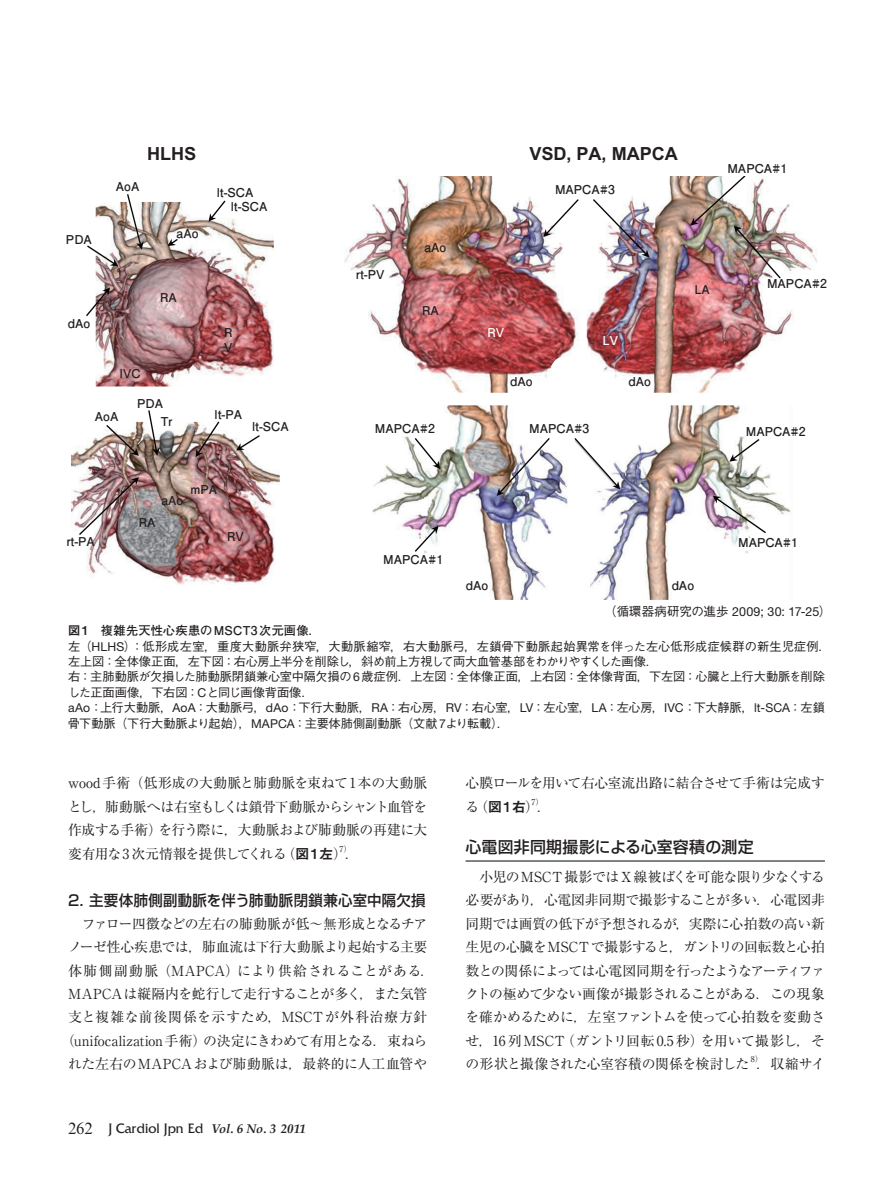
<style>
.page{position:relative;width:893px;height:1191px;background:#fff}
.page>*{position:absolute;margin:0;border:0;box-sizing:border-box;transform-origin:0 0}
.t1{font:700 18px "Arial";color:#231f20}
.t2{font:500 15.9px "Shin Go Pro";letter-spacing:.01em;color:#231f20}
.t3{font:500 14.85px "Shin Go Pro";letter-spacing:.02em;color:#231f20}
.t4{font:14.4px "Friz Quadrata Std";color:#231f20}
.t5{font:13.8px/23.4px "Ryumin Pro";letter-spacing:-.01em;color:#231f20;text-align:justify}
.t6{font:13.8px "Ryumin Pro";letter-spacing:-.035em;color:#231f20}
.t7{font:13.8px/23.4px "Ryumin Pro";letter-spacing:-.03em;color:#231f20}
.t8{font:13.8px "Ryumin Pro";letter-spacing:.03em;color:#231f20}
.t9{font:13.8px "Ryumin Pro";letter-spacing:.01em;color:#231f20}
.t10{font:13.8px "Ryumin Pro";letter-spacing:.045em;color:#231f20}
.t11{font:12.45px "Helvetica Neue LT Std";letter-spacing:.005em;color:#231f20}
.t12{font:500 12.15px/15.5px "Gothic BBB Pro";letter-spacing:-.015em;color:#231f20}
.t13{font:700 12.15px/14.9px "Futo Go B101 Pro";color:#231f20}
.t14{font:700 12.15px "Futo Go B101 Pro";letter-spacing:.02em;color:#231f20}
.t15{font:700 12.15px "Futo Go B101 Pro";color:#fff}
.t16{font:8.1px "Ryumin Pro";color:#231f20}
.s1{font-family:"Gothic BBB Pro";font-weight:500}
.s2{font-family:"Midashi Go Pro MB31";font-weight:400}
.s3{font-family:"Helvetica Neue LT Std";font-weight:400}
.s4{font-family:"Midashi Go Pro MB31"}
.s5{font-family:"Times New Roman MT Std";font-size:16.5px}
.s6{font-family:"Palatino LT Std";font-weight:700;font-style:italic;font-size:12.75px}
</style>
<div class="page">
<hr style="left:466px;top:860px;width:359px;height:1px;background:#57585a">
<img style="left:71px;top:177px;width:746px;height:422px">
<p class="t13" style="left:66px;top:230px;width:27px">PDA</p>
<p class="t13" style="left:68px;top:314px;width:24px">dAo</p>
<p class="t13" style="left:116px;top:177px;width:25px">AoA</p>
<p class="t13" style="left:119px;top:364px;width:23px">IVC</p>
<h1 class="t1" style="left:147px;top:143px;width:51px">HLHS</h1>
<h1 class="t1" style="left:529px;top:143px;width:150px">VSD, PA, MAPCA</h1>
<p class="t13" style="left:177px;top:224px;width:23px">aAo</p>
<p class="t13" style="left:217px;top:183px;width:38px">lt-SCA</p>
<p class="t13" style="left:231px;top:197px;width:38px">lt-SCA</p>
<p class="t13" style="left:160px;top:289px;width:18px">RA</p>
<p class="t13" style="left:224px;top:324px;width:10px">R<br>V</p>
<p class="t13" style="left:356px;top:265px;width:30px">rt-PV</p>
<p class="t13" style="left:424px;top:238px;width:23px">aAo</p>
<p class="t13" style="left:422px;top:302px;width:18px">RA</p>
<p class="t13" style="left:555px;top:180px;width:62px">MAPCA#3</p>
<p class="t15" style="left:488px;top:323px;width:18px">RV</p>
<p class="t13" style="left:510px;top:373px;width:24px">dAo</p>
<p class="t15" style="left:603px;top:331px;width:17px">LV</p>
<p class="t13" style="left:628px;top:373px;width:24px">dAo</p>
<p class="t13" style="left:95px;top:407px;width:25px">AoA</p>
<p class="t13" style="left:137px;top:394px;width:27px">PDA</p>
<p class="t13" style="left:215px;top:405px;width:29px">lt-PA</p>
<p class="t13" style="left:161px;top:413px;width:13px">Tr</p>
<p class="t13" style="left:252px;top:417px;width:38px">lt-SCA</p>
<p class="t13" style="left:375px;top:419px;width:62px">MAPCA#2</p>
<p class="t13" style="left:529px;top:419px;width:62px">MAPCA#3</p>
<p class="t13" style="left:695px;top:280px;width:17px">LA</p>
<p class="t13" style="left:727px;top:159px;width:62px">MAPCA#1</p>
<p class="t13" style="left:767px;top:274px;width:62px">MAPCA#2</p>
<p class="t13" style="left:746px;top:422px;width:62px">MAPCA#2</p>
<p class="t13" style="left:67px;top:532px;width:30px">rt-PA</p>
<p class="t13" style="left:161px;top:492px;width:23px">aAo</p>
<p class="t13" style="left:139px;top:513px;width:18px">RA</p>
<p class="t13" style="left:191px;top:480px;width:28px">mPA</p>
<p class="t13" style="left:227px;top:528px;width:18px">RV</p>
<p class="t13" style="left:383px;top:550px;width:62px">MAPCA#1</p>
<p class="t13" style="left:466px;top:576px;width:24px">dAo</p>
<p class="t13" style="left:672px;top:576px;width:24px">dAo</p>
<p class="t13" style="left:738px;top:533px;width:62px">MAPCA#1</p>
<p class="t11" style="left:604px;top:604px;width:228px"><span class="s1">（循環器病研究の進歩</span> 2009; 30: 17-25<span class="s1">）</span></p>
<p class="t14" style="left:68px;top:621px;width:255px"><span class="s2">図1　</span>複雑先天性心疾患のMSCT3次元画像．</p>
<p class="t12" style="left:68px;top:636px;width:764px">左（<span class="s3">HLHS</span>）：低形成左室，重度大動脈弁狭窄，大動脈縮窄，右大動脈弓，左鎖骨下動脈起始異常を伴った左心低形成症候群の新生児症例．左上図：全体像正面，左下図：右心房上半分を削除し，斜め前上方視して両大血管基部をわかりやすくした画像．<br>右：主肺動脈が欠損した肺動脈閉鎖兼心室中隔欠損の<span class="s3">6</span>歳症例．上左図：全体像正面，上右図：全体像背面，下左図：心臓と上行大動脈を削除した正面画像，下右図：<span class="s3">C</span>と同じ画像背面像．<br><span class="s3">aAo</span>：上行大動脈，<span class="s3">AoA</span>：大動脈弓，<span class="s3">dAo</span>：下行大動脈，<span class="s3">RA</span>：右心房，<span class="s3">RV</span>：右心室，<span class="s3">LV</span>：左心室，<span class="s3">LA</span>：左心房，<span class="s3">IVC</span>：下大静脈，<span class="s3">lt-SCA</span>：左鎖骨下動脈（下行大動脈より起始），<span class="s3">MAPCA</span>：主要体肺側副動脈（文献<span class="s3">7</span>より転載）．</p>
<p class="t5" style="left:68px;top:770px;width:361px">wood手術（低形成の大動脈と肺動脈を束ねて1本の大動脈とし，肺動脈へは右室もしくは鎖骨下動脈からシャント血管を作成する手術）を行う際に，大動脈および肺動脈の再建に大変有用な3 次元情報を提供してくれる（<span class="s4">図 1左</span>）．</p>
<p class="t16" style="left:339px;top:842px;width:14px">7）</p>
<p class="t3" style="left:68px;top:888px;width:359px">2．主要体肺側副動脈を伴う肺動脈閉鎖兼心室中隔欠損</p>
<p class="t6" style="left:82px;top:912px;width:347px">ファロー四徴などの左右の肺動脈が低～無形成となるチア</p>
<p class="t6" style="left:68px;top:936px;width:361px">ノーゼ性心疾患では，肺血流は下行大動脈より起始する主要</p>
<p class="t8" style="left:68px;top:959px;width:368px">体肺側副動脈（MAPCA）により供給されることがある．</p>
<p class="t5" style="left:68px;top:981px;width:361px">MAPCAは縦隔内を蛇行して走行することが多く，また気管</p>
<p class="t10" style="left:68px;top:1006px;width:361px">支と複雑な前後関係を示すため，MSCTが外科治療方針</p>
<p class="t5" style="left:61px;top:1028px;width:368px">（unifocalization手術）の決定にきわめて有用となる．束ねら</p>
<p class="t9" style="left:68px;top:1053px;width:361px">れた左右のMAPCAおよび肺動脈は，最終的に人工血管や</p>
<p class="t4" style="left:68px;top:1120px;width:239px"><span class="s5">262</span> J Cardiol Jpn Ed <span class="s6">Vol. 6 No. 3 2011</span></p>
<p class="t7" style="left:466px;top:770px;width:361px">心膜ロールを用いて右心室流出路に結合させて手術は完成する（<span class="s4">図 1右</span>）．</p>
<p class="t16" style="left:531px;top:795px;width:14px">7）</p>
<p class="t2" style="left:466px;top:834px;width:290px">心電図非同期撮影による心室容積の測定</p>
<p class="t5" style="left:466px;top:864px;width:361px;text-indent:14px">小児のMSCT 撮影では X 線被ばくを可能な限り少なくする必要があり，心電図非同期で撮影することが多い．心電図非同期では画質の低下が予想されるが，実際に心拍数の高い新生児の心臓をMSCTで撮影すると，ガントリの回転数と心拍数との関係によっては心電図同期を行ったようなアーティファクトの極めて少ない画像が撮影されることがある．この現象を確かめるために，左室ファントムを使って心拍数を変動させ，16列MSCT（ガントリ回転0.5秒）を用いて撮影し，その形状と撮像された心室容積の関係を検討した</p>
<p class="t16" style="left:751px;top:1053px;width:13px">8）</p>
<p class="t5" style="left:756px;top:1051px;width:70px">．収縮サイ</p>
</div>
